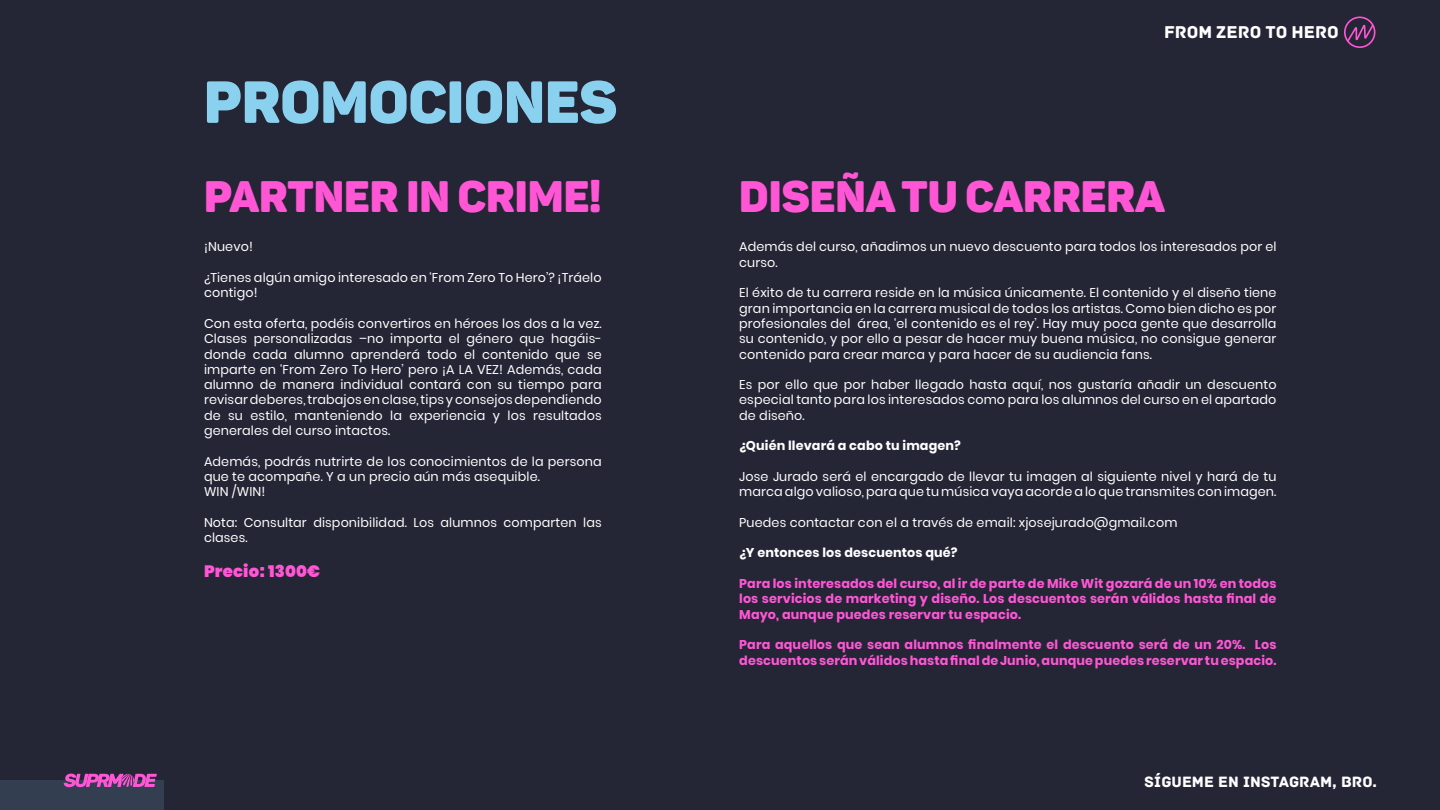
<style>
.page{position:relative;width:1440px;height:810px;background:#242535}
.page>*{position:absolute;margin:0;border:0;box-sizing:border-box;transform-origin:0 0}
.t1{font:900 58.5px "Panton";color:#8ad1ef}
.t2{font:900 43.5px "Panton";color:#ff56d6}
.t3{font:18px "Archive";color:#fff}
.t4{font:900 16.5px "Poppins";letter-spacing:.01em;color:#ff56d6}
.t5{font:15.75px "Archive";color:#fff}
.t6{font:12.75px/15.3px "Poppins";letter-spacing:.01em;color:#fff}
.t7{font:700 12.75px/15.3px "Poppins";letter-spacing:.01em;color:#ff56d6;text-align:justify}
.t8{font:700 12.75px "Poppins";letter-spacing:.01em;color:#fff}
</style>
<div class="page">
<div style="left:0;top:780px;width:164px;height:30px;background:#333e50"></div>
<svg style="left:1344px;top:16px;width:32px;height:32px"></svg>
<svg style="left:64px;top:774px;width:93px;height:13px"></svg>
<h1 class="t1" style="left:204px;top:65px;width:415px">PROMOCIONES</h1>
<h2 class="t2" style="left:204px;top:168px;width:399px">PARTNER IN CRIME!</h2>
<p class="t6" style="left:204px;top:239px;width:50px">¡Nuevo!</p>
<p class="t6" style="left:204px;top:270px;width:399px">¿Tienes algún amigo interesado en ‘From Zero To Hero’? ¡Tráelo contigo!</p>
<p class="t6" style="left:204px;top:316px;width:399px;text-align:justify">Con esta oferta, podéis convertiros en héroes los dos a la vez.<br>Clases personalizadas –no importa el género que hagáis&shy;donde cada alumno aprenderá todo el contenido que se imparte en ‘From Zero To Hero’ pero ¡A LA VEZ! Además, cada alumno de manera individual contará con su tiempo para revisar deberes, trabajos en clase, tips y consejos dependiendo de su estilo, manteniendo la experiencia y los resultados generales del curso intactos.</p>
<p class="t6" style="left:204px;top:454px;width:399px">Además, podrás nutrirte de los conocimientos de la persona que te acompañe. Y a un precio aún más asequible.<br>WIN /WIN!</p>
<p class="t6" style="left:204px;top:515px;width:399px">Nota: Consultar disponibilidad. Los alumnos comparten las clases.</p>
<p class="t4" style="left:204px;top:562px;width:118px">Precio: 1300€</p>
<h3 class="t3" style="left:1164px;top:21px;width:176px">FROM ZERO TO HERO</h3>
<h2 class="t2" style="left:739px;top:168px;width:427px">DISEÑA TU CARRERA</h2>
<p class="t6" style="left:739px;top:239px;width:539px">Además del curso, añadimos un nuevo descuento para todos los interesados por el curso.</p>
<p class="t6" style="left:739px;top:285px;width:539px;text-align:justify">El éxito de tu carrera reside en la música únicamente. El contenido y el diseño tiene gran importancia en la carrera musical de todos los artistas. Como bien dicho es por profesionales del área, ‘el contenido es el rey’. Hay muy poca gente que desarrolla su contenido, y por ello a pesar de hacer muy buena música, no consigue generar contenido para crear marca y para hacer de su audiencia fans.</p>
<p class="t6" style="left:739px;top:377px;width:539px;text-align:justify">Es por ello que por haber llegado hasta aquí, nos gustaría añadir un descuento especial tanto para los interesados como para los alumnos del curso en el apartado de diseño.</p>
<p class="t8" style="left:739px;top:438px;width:223px">¿Quién llevará a cabo tu imagen?</p>
<p class="t6" style="left:739px;top:469px;width:539px">Jose Jurado será el encargado de llevar tu imagen al siguiente nivel y hará de tu marca algo valioso, para que tu música vaya acorde a lo que transmites con imagen.</p>
<p class="t6" style="left:739px;top:515px;width:440px">Puedes contactar con el a través de email: xjosejurado@gmail.com</p>
<p class="t8" style="left:739px;top:546px;width:220px">¿Y entonces los descuentos qué?</p>
<p class="t7" style="left:739px;top:576px;width:539px">Para los interesados del curso, al ir de parte de Mike Wit gozará de un 10% en todos los servicios de marketing y diseño. Los descuentos serán válidos hasta final de Mayo, aunque puedes reservar tu espacio.</p>
<p class="t7" style="left:739px;top:637px;width:539px">Para aquellos que sean alumnos finalmente el descuento será de un 20%. Los descuentos serán válidos hasta final de Junio, aunque puedes reservar tu espacio.</p>
<p class="t5" style="left:1144px;top:773px;width:234px">SÍGUEME EN INSTAGRAM, BRO.</p>
</div>
